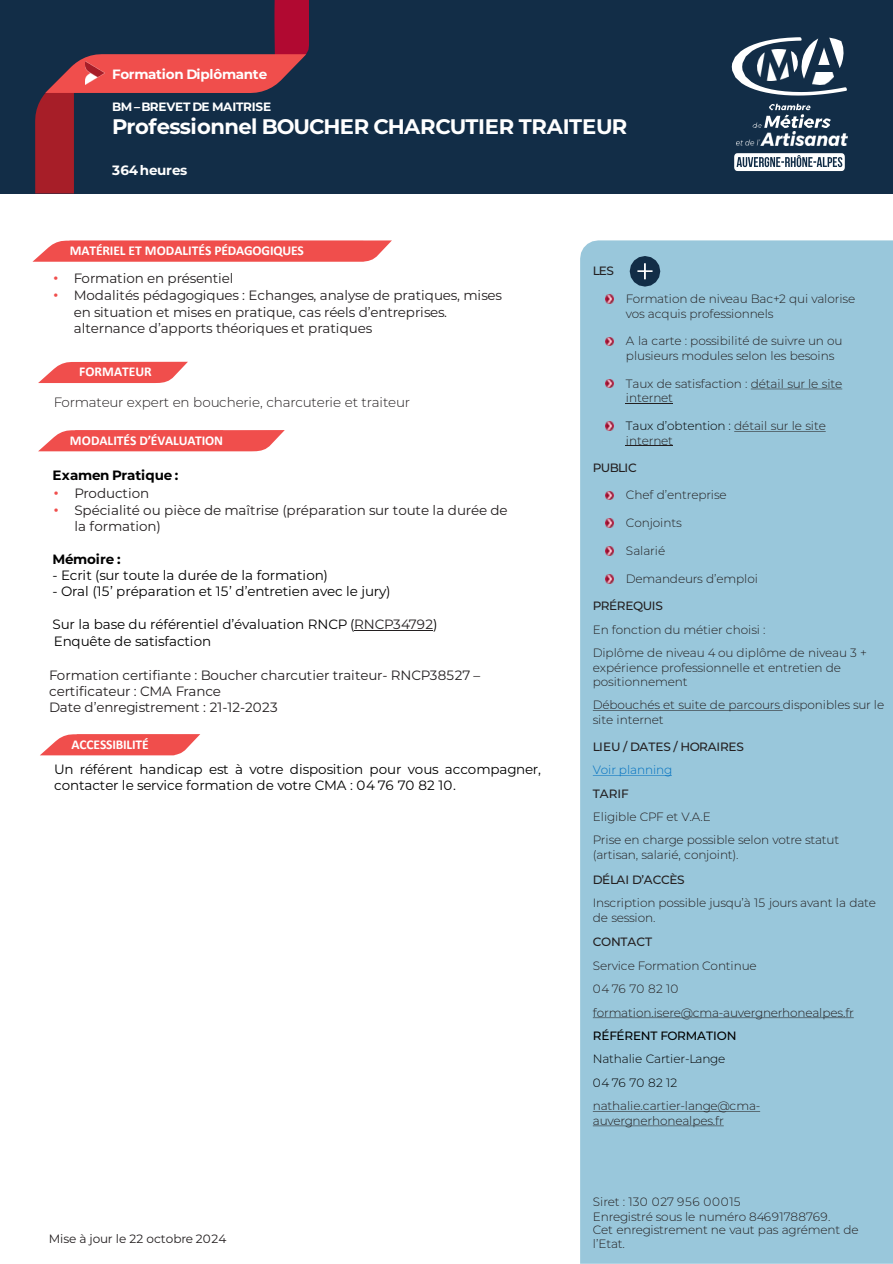
<style>
.page{position:relative;width:893px;height:1264px;background:#fff}
.page>*{position:absolute;margin:0;border:0;box-sizing:border-box;transform-origin:0 0}
.t1{font:700 21px "Montserrat";letter-spacing:-.025em;color:#fff}
.t2{font:13.5px/16.2px "Montserrat";letter-spacing:-.005em;color:#231f20}
.t3{font:13.5px/16.2px "Montserrat";letter-spacing:-.005em;color:#000}
.t4{font:700 13.5px "Calibri";letter-spacing:-.01em;color:#fff}
.t5{font:300 13.5px "Montserrat";letter-spacing:-.01em;color:#231f20}
.t6{font:700 13.5px "Montserrat";letter-spacing:-.02em;color:#fff}
.t7{font:700 13.5px "Montserrat";letter-spacing:-.01em;color:#000}
.t8{font:300 12px/14.4px "Montserrat";letter-spacing:-.015em;color:#231f20}
.t9{font:500 12px "Montserrat";letter-spacing:-.025em;color:#231f20}
.t10{font:300 12px "Montserrat";letter-spacing:-.015em;color:#000}
.t11{font:12px "Montserrat";color:#231f20}
.t12{font:300 12px "Montserrat";letter-spacing:.015em;color:#231f20}
.t13{font:700 12px "Montserrat";letter-spacing:-.025em;color:#fff}
.t14{font:500 12px "Montserrat";letter-spacing:-.015em;color:#000}
.t15{font:300 12px "Montserrat";letter-spacing:-.01em;color:#0070c0}
.s1{font-family:"Arial";color:#f04e4c}
.s2{color:#231f20}
.s3{color:#000}
</style>
<div class="page">
<div style="left:0;top:0;width:892px;height:193px;background:#122d47"></div>
<svg style="left:752px;top:104px;width:78px;height:24px"></svg>
<img style="left:736px;top:131px;width:111px;height:14px">
<svg style="left:734px;top:153px;width:110px;height:18px;background:#bac2c9"></svg>
<svg style="left:731px;top:37px;width:115px;height:58px"></svg>
<svg style="left:35px;top:0;width:274px;height:193px"></svg>
<img style="left:85px;top:62px;width:20px;height:22px">
<div style="left:580px;top:240px;width:312px;height:1023px;background:#99c7db"></div>
<svg style="left:629px;top:256px;width:31px;height:30px"></svg>
<hr style="left:354px;top:629px;width:79px;height:1px;background:#231f20">
<svg style="left:32px;top:240px;width:360px;height:22px;background:#f15f5d"></svg>
<svg style="left:38px;top:362px;width:150px;height:21px;background:#f26967"></svg>
<svg style="left:38px;top:430px;width:247px;height:21px;background:#f15f5d"></svg>
<svg style="left:40px;top:734px;width:160px;height:21px;background:#f26766"></svg>
<svg style="left:605px;top:294px;width:8px;height:9px"></svg>
<svg style="left:605px;top:337px;width:8px;height:8px"></svg>
<svg style="left:605px;top:379px;width:8px;height:9px"></svg>
<svg style="left:750px;top:388px;width:92px;height:1px"></svg>
<hr style="left:626px;top:403px;width:47px;height:1px;background:#231f20">
<svg style="left:605px;top:421px;width:8px;height:9px"></svg>
<svg style="left:734px;top:431px;width:91px;height:1px"></svg>
<hr style="left:626px;top:445px;width:47px;height:1px;background:#231f20">
<svg style="left:605px;top:491px;width:8px;height:8px"></svg>
<svg style="left:605px;top:519px;width:8px;height:8px"></svg>
<svg style="left:605px;top:546px;width:8px;height:9px"></svg>
<svg style="left:605px;top:574px;width:8px;height:9px"></svg>
<svg style="left:592px;top:710px;width:190px;height:1px"></svg>
<svg style="left:592px;top:775px;width:79px;height:1px"></svg>
<svg style="left:592px;top:1017px;width:261px;height:1px"></svg>
<svg style="left:592px;top:1110px;width:168px;height:1px"></svg>
<svg style="left:592px;top:1125px;width:131px;height:1px"></svg>
<p class="t6" style="left:112px;top:64px;width:156px">Formation Diplômante</p>
<p class="t13" style="left:112px;top:98px;width:160px">BM –BREVET DE MAITRISE</p>
<p class="t1" style="left:112px;top:111px;width:516px">Professionnel BOUCHER CHARCUTIER TRAITEUR</p>
<p class="t6" style="left:112px;top:160px;width:77px">364 heures</p>
<p class="t4" style="left:70px;top:241px;width:235px">MATÉRIEL ET MODALITÉS PÉDAGOGIQUES</p>
<p class="t2" style="left:53px;top:269px;width:181px"><span class="s1">•</span> Formation en présentiel</p>
<p class="t2" style="left:74px;top:287px;width:429px;text-indent:-20px"><span class="s1">•</span> Modalités pédagogiques : Echanges, analyse de pratiques, mises en situation et mises en pratique, cas réels d’entreprises. alternance d’apports théoriques et pratiques</p>
<p class="t4" style="left:79px;top:361px;width:74px">FORMATEUR</p>
<p class="t5" style="left:54px;top:393px;width:357px">Formateur expert en boucherie, charcuterie et traiteur</p>
<p class="t4" style="left:70px;top:431px;width:155px">MODALITÉS D’ÉVALUATION</p>
<p class="t7" style="left:52px;top:465px;width:127px">Examen Pratique :</p>
<p class="t2" style="left:54px;top:484px;width:97px"><span class="s1">•</span> Production</p>
<p class="t2" style="left:74px;top:501px;width:435px;text-indent:-20px"><span class="s1">•</span> Spécialité ou pièce de maîtrise (préparation sur toute la durée de la formation)</p>
<p class="t7" style="left:53px;top:549px;width:70px">Mémoire :</p>
<p class="t3" style="left:53px;top:566px;width:277px">- Ecrit (sur toute la durée de la formation)</p>
<p class="t3" style="left:53px;top:582px;width:339px">- Oral (15’ préparation et 15’ d’entretien avec le jury)</p>
<p class="t3" style="left:53px;top:615px;width:386px">Sur la base du référentiel d’évaluation RNCP (<span class="s2">RNCP34792</span>)</p>
<p class="t3" style="left:54px;top:632px;width:159px">Enquête de satisfaction</p>
<p class="t2" style="left:49px;top:666px;width:432px">Formation certifiante : Boucher charcutier traiteur- RNCP38527 – certificateur : CMA France</p>
<p class="t2" style="left:49px;top:698px;width:230px">Date d’enregistrement : 21-12-2023</p>
<p class="t4" style="left:72px;top:734px;width:78px">ACCESSIBILITÉ</p>
<p class="t3" style="left:54px;top:760px;width:488px">Un référent handicap est à votre disposition pour vous accompagner, contacter le service formation de votre CMA : 04 76 70 82 10.</p>
<p class="t9" style="left:592px;top:262px;width:23px">LES</p>
<p class="t8" style="left:626px;top:291px;width:231px">Formation de niveau Bac+2 qui valorise vos acquis professionnels</p>
<p class="t8" style="left:626px;top:333px;width:218px">A la carte : possibilité de suivre un ou plusieurs modules selon les besoins</p>
<p class="t8" style="left:626px;top:376px;width:218px">Taux de satisfaction : détail sur le site internet</p>
<p class="t8" style="left:626px;top:418px;width:201px"><span class="s3">Taux d’obtention :</span> détail sur le site internet</p>
<p class="t9" style="left:592px;top:459px;width:45px">PUBLIC</p>
<p class="t8" style="left:626px;top:487px;width:102px">Chef d’entreprise</p>
<p class="t8" style="left:626px;top:515px;width:57px">Conjoints</p>
<p class="t8" style="left:626px;top:543px;width:41px">Salarié</p>
<p class="t8" style="left:626px;top:571px;width:134px">Demandeurs d’emploi</p>
<p class="t9" style="left:592px;top:597px;width:72px">PRÉREQUIS</p>
<p class="t8" style="left:592px;top:621px;width:174px">En fonction du métier choisi :</p>
<p class="t8" style="left:592px;top:645px;width:276px">Diplôme de niveau 4 ou diplôme de niveau 3 + expérience professionnelle et entretien de positionnement</p>
<p class="t8" style="left:592px;top:697px;width:293px">Débouchés et suite de parcours disponibles sur le site internet</p>
<p class="t9" style="left:592px;top:738px;width:152px">LIEU / DATES / HORAIRES</p>
<p class="t15" style="left:592px;top:761px;width:81px">Voir planning</p>
<p class="t9" style="left:592px;top:784px;width:38px">TARIF</p>
<p class="t8" style="left:592px;top:809px;width:120px">Eligible CPF et V.A.E</p>
<p class="t8" style="left:592px;top:832px;width:248px">Prise en charge possible selon votre statut (artisan, salarié, conjoint).</p>
<p class="t9" style="left:592px;top:870px;width:93px">DÉLAI D’ACCÈS</p>
<p class="t8" style="left:592px;top:895px;width:285px">Inscription possible jusqu’à 15 jours avant la date de session.</p>
<p class="t9" style="left:592px;top:933px;width:61px">CONTACT</p>
<p class="t8" style="left:592px;top:957px;width:165px">Service Formation Continue</p>
<p class="t8" style="left:592px;top:981px;width:87px">04 76 70 82 10</p>
<p class="t8" style="left:592px;top:1004px;width:263px">formation.isere@cma-auvergnerhonealpes.fr</p>
<p class="t14" style="left:592px;top:1027px;width:145px">RÉFÉRENT FORMATION</p>
<p class="t10" style="left:592px;top:1050px;width:134px">Nathalie Cartier-Lange</p>
<p class="t10" style="left:592px;top:1074px;width:86px">04 76 70 82 12</p>
<p class="t8" style="left:592px;top:1098px;width:169px">nathalie.cartier-lange@cma&shy;auvergnerhonealpes.fr</p>
<p class="t12" style="left:592px;top:1193px;width:149px">Siret : 130 027 956 00015</p>
<p class="t8" style="left:592px;top:1208px;width:267px;line-height:13.5px">Enregistré sous le numéro 84691788769.<br>Cet enregistrement ne vaut pas agrément de</p>
<p class="t11" style="left:49px;top:1229px;width:179px">Mise à jour le 22 octobre 2024</p>
<p class="t8" style="left:592px;top:1235px;width:34px">l’Etat.</p>
</div>
